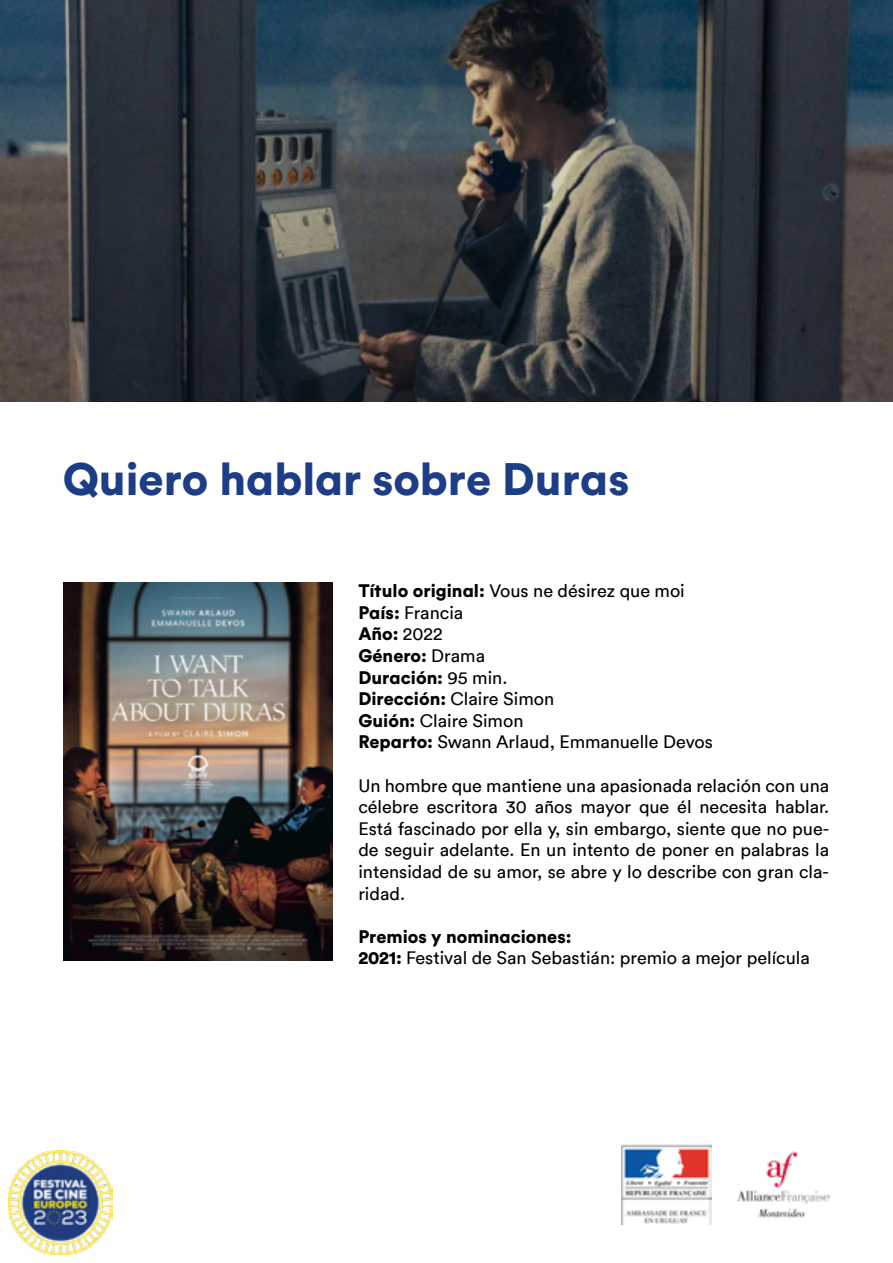
<style>
.page{position:relative;width:893px;height:1263px;background:#fff}
.page>*{position:absolute;margin:0;border:0;box-sizing:border-box;transform-origin:0 0}
.t1{font:900 45px "Cinemateca Circular";color:#1d3e87}
.t2{font:18px/21.6px "Circular";color:#000}
.t3{font:900 18px/21.6px "Cinemateca Circular";color:#000}
.s1{font-family:"Cinemateca Circular";font-weight:900}
.s2{font-family:"Circular";font-weight:400}
</style>
<div class="page">
<img style="left:9px;top:1150px;width:103px;height:104px">
<img style="left:0;top:0;width:893px;height:402px">
<img style="left:64px;top:583px;width:269px;height:378px">
<img style="left:622px;top:1145px;width:89px;height:80px">
<img style="left:737px;top:1151px;width:92px;height:67px">
<h1 class="t1" style="left:63px;top:449px;width:568px">Quiero hablar sobre Duras</h1>
<p class="t2" style="left:358px;top:580px;width:328px"><span class="s1">Título original:</span> Vous ne désirez que moi<br><span class="s1">País:</span> Francia</p>
<p class="t3" style="left:358px;top:623px;width:150px">Año: <span class="s2">2022<br></span>Género: <span class="s2">Drama<br></span>Duración: <span class="s2">95 min.</span></p>
<p class="t2" style="left:358px;top:688px;width:356px"><span class="s1">Dirección:</span> Claire Simon<br><span class="s1">Guión:</span> Claire Simon<br><span class="s1">Reparto:</span> Swann Arlaud, Emmanuelle Devos</p>
<p class="t2" style="left:358px;top:774px;width:472px;text-align:justify">Un hombre que mantiene una apasionada relación con una célebre escritora 30 años mayor que él necesita hablar.<br>Está fascinado por ella y, sin embargo, siente que no pue&shy;de seguir adelante. En un intento de poner en palabras la intensidad de su amor, se abre y lo describe con gran cla&shy;ridad.</p>
<p class="t3" style="left:358px;top:925px;width:215px">Premios y nominaciones:</p>
<p class="t2" style="left:358px;top:947px;width:453px"><span class="s1">2021:</span> Festival de San Sebastián: premio a mejor película</p>
</div>
